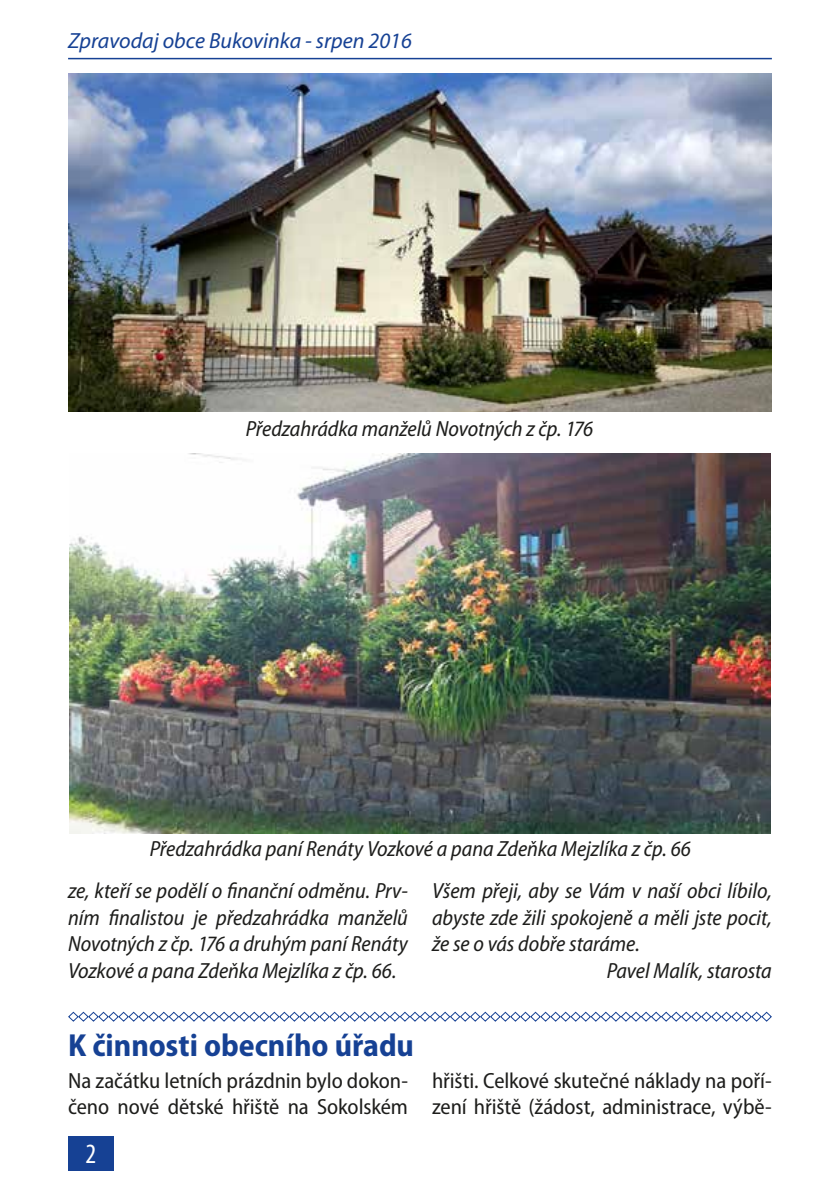
<style>
.page{position:relative;width:840px;height:1191px;background:#fff}
.page>*{position:absolute;margin:0;border:0;box-sizing:border-box;transform-origin:0 0}
.t1{font:700 semi-condensed 32px "Myriad Pro";color:#164194}
.t2{font:condensed 28px "Myriad Pro";color:#fff}
.t3{font:italic semi-condensed 22px/26.4px "Myriad Pro";letter-spacing:-.005em;color:#1d1d1b;text-align:justify}
.t4{font:semi-condensed 22px/26.4px "Myriad Pro";letter-spacing:-.005em;color:#1d1d1b}
.t5{font:italic 22px "Myriad Pro";color:#164194}
</style>
<div class="page">
<div style="left:68px;top:1136px;width:45px;height:34px;background:#164194"></div>
<hr style="left:68px;top:58px;width:703px;height:1px;background:#164194">
<svg style="left:68px;top:1011px;width:704px;height:11px"></svg>
<img style="left:68px;top:74px;width:703px;height:337px">
<img style="left:69px;top:453px;width:701px;height:380px">
<p class="t5" style="left:68px;top:27px;width:345px">Zpravodaj obce Bukovinka - srpen 2016</p>
<p class="t3" style="left:246px;top:415px;width:348px">Předzahrádka manželů Novotných z čp. 176</p>
<p class="t3" style="left:150px;top:835px;width:542px">Předzahrádka paní Renáty Vozkové a pana Zdeňka Mejzlíka z čp. 66</p>
<p class="t3" style="left:68px;top:877px;width:341px">ze, kteří se podělí o finanční odměnu. Prv&shy;ním finalistou je předzahrádka manželů Novotných z čp. 176 a druhým paní Renáty Vozkové a pana Zdeňka Mejzlíka z čp. 66.</p>
<p class="t3" style="left:432px;top:877px;width:341px">Všem přeji, aby se Vám v naší obci líbilo,</p>
<p class="t3" style="left:432px;top:904px;width:341px">abyste zde žili spokojeně a měli jste pocit,</p>
<p class="t3" style="left:432px;top:930px;width:209px">že se o vás dobře staráme.</p>
<p class="t3" style="left:606px;top:956px;width:167px">Pavel Malík, starosta</p>
<h1 class="t1" style="left:68px;top:1024px;width:347px">K činnosti obecního úřadu</h1>
<p class="t4" style="left:68px;top:1067px;width:341px">Na začátku letních prázdnin bylo dokon&shy;čeno nové dětské hřiště na Sokolském</p>
<p class="t4" style="left:432px;top:1067px;width:341px">hřišti. Celkové skutečné náklady na poří&shy;zení hřiště (žádost, administrace, výbě-</p>
<p class="t2" style="left:85px;top:1136px;width:12px">2</p>
</div>
